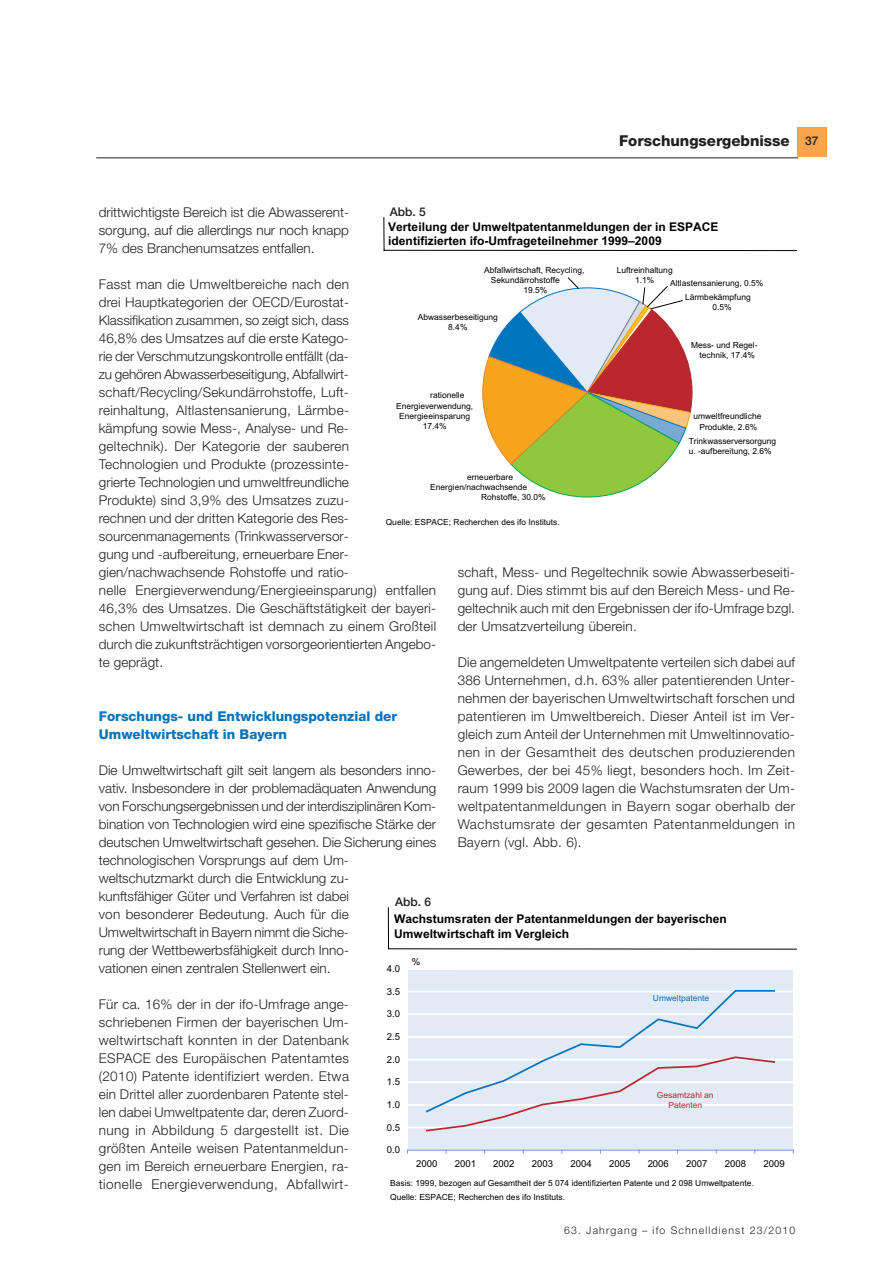
<style>
.page{position:relative;width:893px;height:1263px;background:#fff}
.page>*{position:absolute;margin:0;border:0;box-sizing:border-box;transform-origin:0 0}
.t1{font:800 15px "Helvetica Neue LT Std";color:#231f20}
.t2{font:300 13.5px/18px "Helvetica Neue LT Std";letter-spacing:.005em;color:#231f20;text-align:justify}
.t3{font:800 13.5px/18px "Helvetica Neue LT Std";color:#0074bc}
.t4{font:700 12px/14.5px "Arial";color:#000001}
.t5{font:500 12px "Helvetica Neue LT Std";color:#231f20}
.t6{font:300 10.5px "Helvetica Neue LT Std";letter-spacing:.11em;color:#231f20}
.t7{font:9.6px "Arial";color:#000001}
.t8{font:8.4px/10.4px "Arial";color:#000001;text-align:center}
.t9{font:8.4px/10.4px "Arial";color:#bb272e;text-align:center}
.t10{font:8.4px "Arial";color:#0074bc}
</style>
<div class="page">
<hr style="left:96px;top:157px;width:702px;height:1px;background:#231f20">
<div style="left:796px;top:128px;width:30px;height:29px;background:#f9a64a"></div>
<hr style="left:383px;top:217px;width:1px;height:33px;background:#000001">
<hr style="left:384px;top:250px;width:412px;height:1px;background:#000001">
<svg style="left:482px;top:278px;width:210px;height:220px"></svg>
<div style="left:407px;top:969px;width:386px;height:181px;background:#e2eaf6"></div>
<hr style="left:407px;top:1127px;width:386px;height:1px;background:#fff">
<hr style="left:407px;top:1104px;width:386px;height:2px;background:#fff">
<hr style="left:407px;top:1081px;width:386px;height:2px;background:#fff">
<hr style="left:407px;top:1059px;width:386px;height:1px;background:#fff">
<hr style="left:407px;top:1036px;width:386px;height:2px;background:#fff">
<hr style="left:407px;top:1013px;width:386px;height:2px;background:#fff">
<hr style="left:407px;top:991px;width:386px;height:2px;background:#fff">
<hr style="left:407px;top:968px;width:386px;height:2px;background:#fff">
<hr style="left:407px;top:969px;width:1px;height:181px;background:#fff">
<hr style="left:407px;top:1150px;width:386px;height:1px;background:#7f9fd2">
<svg style="left:424px;top:990px;width:352px;height:142px"></svg>
<hr style="left:388px;top:908px;width:1px;height:41px;background:#000001">
<hr style="left:388px;top:949px;width:408px;height:1px;background:#000001">
<p class="t1" style="left:619px;top:135px;width:172px">Forschungsergebnisse</p>
<p class="t5" style="left:805px;top:136px;width:15px">37</p>
<p class="t5" style="left:390px;top:207px;width:38px">Abb. 5</p>
<p class="t2" style="left:99px;top:204px;width:252px">drittwichtigste Bereich ist die Abwasserent&shy;sorgung, auf die allerdings nur noch knapp 7% des Branchenumsatzes entfallen.</p>
<p class="t2" style="left:99px;top:276px;width:339px;text-align:left">Fasst man die Umweltbereiche nach den<br>drei Hauptkategorien der OECD/Eurostat-<br>Klassifikation zusammen, so zeigt sich, dass<br>46,8% des Umsatzes auf die erste Katego-<br>rie der Verschmutzungskontrolle entfällt (da-<br>zu gehören Abwasserbeseitigung, Abfallwirt&shy;schaft/Recycling/Sekundärrohstoffe, Luft-<br>reinhaltung, Altlastensanierung, Lärmbe-<br>kämpfung sowie Mess-, Analyse- und Re-<br>geltechnik). Der Kategorie der sauberen<br>Technologien und Produkte (prozessinte-<br>grierte Technologien und umweltfreundliche<br>Produkte) sind 3,9% des Umsatzes zuzu-<br>rechnen und der dritten Kategorie des Res&shy;sourcenmanagements (Trinkwasserversor-<br>gung und -aufbereitung, erneuerbare Ener&shy;gien/nachwachsende Rohstoffe und ratio-<br>nelle Energieverwendung/Energieeinsparung) entfallen 46,3% des Umsatzes. Die Geschäftstätigkeit der bayeri&shy;schen Umweltwirtschaft ist demnach zu einem Großteil durch die zukunftsträchtigen vorsorgeorientierten Angebo&shy;te geprägt.</p>
<p class="t4" style="left:388px;top:221px;width:332px">Verteilung der Umweltpatentanmeldungen der in ESPACE identifizierten ifo-Umfrageteilnehmer 1999–2009</p>
<p class="t8" style="left:616px;top:265px;width:57px">Luftreinhaltung<br>1.1%</p>
<p class="t8" style="left:484px;top:266px;width:102px">Abfallwirtschaft, Recycling,</p>
<p class="t8" style="left:490px;top:275px;width:71px">Sekundärrohstoffe</p>
<p class="t8" style="left:523px;top:285px;width:25px">19.5%</p>
<p class="t8" style="left:670px;top:279px;width:95px">Altlastensanierung, 0.5%</p>
<p class="t8" style="left:712px;top:294px;width:40px;line-height:9.3px;text-align:left;text-indent:-27px">Lärmbekämpfung<br>0.5%</p>
<p class="t8" style="left:418px;top:312px;width:82px">Abwasserbeseitigung<br>8.4%</p>
<p class="t8" style="left:699px;top:341px;width:60px;line-height:9.9px;text-align:left;text-indent:-8px">Mess- und Regel&shy;technik, 17.4%</p>
<p class="t8" style="left:430px;top:391px;width:36px">rationelle</p>
<p class="t8" style="left:396px;top:401px;width:79px">Energieverwendung,<br>Energieeinsparung<br>17.4%</p>
<p class="t8" style="left:693px;top:411px;width:69px;line-height:10.9px">umweltfreundliche<br>Produkte, 2.6%</p>
<p class="t8" style="left:688px;top:438px;width:89px;line-height:9.3px;text-align:left">Trinkwasserversorgung u. -aufbereitung, 2.6%</p>
<p class="t8" style="left:467px;top:473px;width:47px">erneuerbare</p>
<p class="t8" style="left:481px;top:482px;width:66px;text-align:left;text-indent:-51px">Energien/nachwachsende<br>Rohstoffe, 30.0%</p>
<p class="t8" style="left:386px;top:518px;width:175px">Quelle: ESPACE; Recherchen des ifo Instituts.</p>
<p class="t2" style="left:457px;top:565px;width:339px">schaft, Mess- und Regeltechnik sowie Abwasserbeseiti&shy;gung auf. Dies stimmt bis auf den Bereich Mess- und Re&shy;geltechnik auch mit den Ergebnissen der ifo-Umfrage bzgl. der Umsatzverteilung überein.</p>
<p class="t2" style="left:457px;top:655px;width:339px">Die angemeldeten Umweltpatente verteilen sich dabei auf 386 Unternehmen, d.h. 63% aller patentierenden Unter&shy;nehmen der bayerischen Umweltwirtschaft forschen und patentieren im Umweltbereich. Dieser Anteil ist im Ver&shy;gleich zum Anteil der Unternehmen mit Umweltinnovatio&shy;nen in der Gesamtheit des deutschen produzierenden Gewerbes, der bei 45% liegt, besonders hoch. Im Zeit&shy;raum 1999 bis 2009 lagen die Wachstumsraten der Um&shy;weltpatentanmeldungen in Bayern sogar oberhalb der Wachstumsrate der gesamten Patentanmeldungen in Bayern (vgl. Abb. 6).</p>
<p class="t3" style="left:99px;top:708px;width:300px">Forschungs- und Entwicklungspotenzial der<br>Umweltwirtschaft in Bayern</p>
<p class="t2" style="left:99px;top:762px;width:339px;text-align:left">Die Umweltwirtschaft gilt seit langem als besonders inno&shy;vativ. Insbesondere in der problemadäquaten Anwendung von Forschungsergebnissen und der interdisziplinären Kom&shy;bination von Technologien wird eine spezifische Stärke der deutschen Umweltwirtschaft gesehen. Die Sicherung eines technologischen Vorsprungs auf dem Um&shy;weltschutzmarkt durch die Entwicklung zu-<br>kunftsfähiger Güter und Verfahren ist dabei<br>von besonderer Bedeutung. Auch für die Umweltwirtschaft in Bayern nimmt die Siche-<br>rung der Wettbewerbsfähigkeit durch Inno-<br>vationen einen zentralen Stellenwert ein.</p>
<p class="t2" style="left:99px;top:996px;width:252px">Für ca. 16% der in der ifo-Umfrage ange&shy;schriebenen Firmen der bayerischen Um&shy;weltwirtschaft konnten in der Datenbank ESPACE des Europäischen Patentamtes (2010) Patente identifiziert werden. Etwa ein Drittel aller zuordenbaren Patente stel&shy;len dabei Umweltpatente dar, deren Zuord&shy;nung in Abbildung 5 dargestellt ist. Die größten Anteile weisen Patentanmeldun&shy;gen im Bereich erneuerbare Energien, ra&shy;tionelle Energieverwendung, Abfallwirt-</p>
<p class="t5" style="left:395px;top:898px;width:38px">Abb. 6</p>
<p class="t4" style="left:394px;top:913px;width:334px">Wachstumsraten der Patentanmeldungen der bayerischen<br>Umweltwirtschaft im Vergleich</p>
<p class="t7" style="left:412px;top:958px;width:10px">%</p>
<p class="t7" style="left:387px;top:965px;width:15px">4.0</p>
<p class="t7" style="left:387px;top:988px;width:15px">3.5</p>
<p class="t10" style="left:653px;top:995px;width:58px">Umweltpatente</p>
<p class="t7" style="left:387px;top:1010px;width:15px">3.0</p>
<p class="t7" style="left:387px;top:1033px;width:15px">2.5</p>
<p class="t7" style="left:387px;top:1056px;width:15px">2.0</p>
<p class="t7" style="left:387px;top:1078px;width:15px">1.5</p>
<p class="t9" style="left:657px;top:1090px;width:58px">Gesamtzahl an<br>Patenten</p>
<p class="t7" style="left:387px;top:1101px;width:15px">1.0</p>
<p class="t7" style="left:387px;top:1124px;width:15px">0.5</p>
<p class="t7" style="left:387px;top:1146px;width:15px">0.0</p>
<p class="t7" style="left:416px;top:1160px;width:23px">2000</p>
<p class="t7" style="left:454px;top:1160px;width:23px">2001</p>
<p class="t7" style="left:493px;top:1160px;width:23px">2002</p>
<p class="t7" style="left:532px;top:1160px;width:23px">2003</p>
<p class="t7" style="left:570px;top:1160px;width:23px">2004</p>
<p class="t7" style="left:609px;top:1160px;width:23px">2005</p>
<p class="t7" style="left:647px;top:1160px;width:23px">2006</p>
<p class="t7" style="left:686px;top:1160px;width:23px">2007</p>
<p class="t7" style="left:724px;top:1160px;width:23px">2008</p>
<p class="t7" style="left:763px;top:1160px;width:23px">2009</p>
<p class="t8" style="left:390px;top:1179px;width:365px">Basis: 1999, bezogen auf Gesamtheit der 5 074 identifizierten Patente und 2 098 Umweltpatente.</p>
<p class="t8" style="left:390px;top:1193px;width:176px">Quelle: ESPACE; Recherchen des ifo Instituts.</p>
<p class="t6" style="left:564px;top:1227px;width:233px">63. Jahrgang – ifo Schnelldienst 23/2010</p>
</div>
